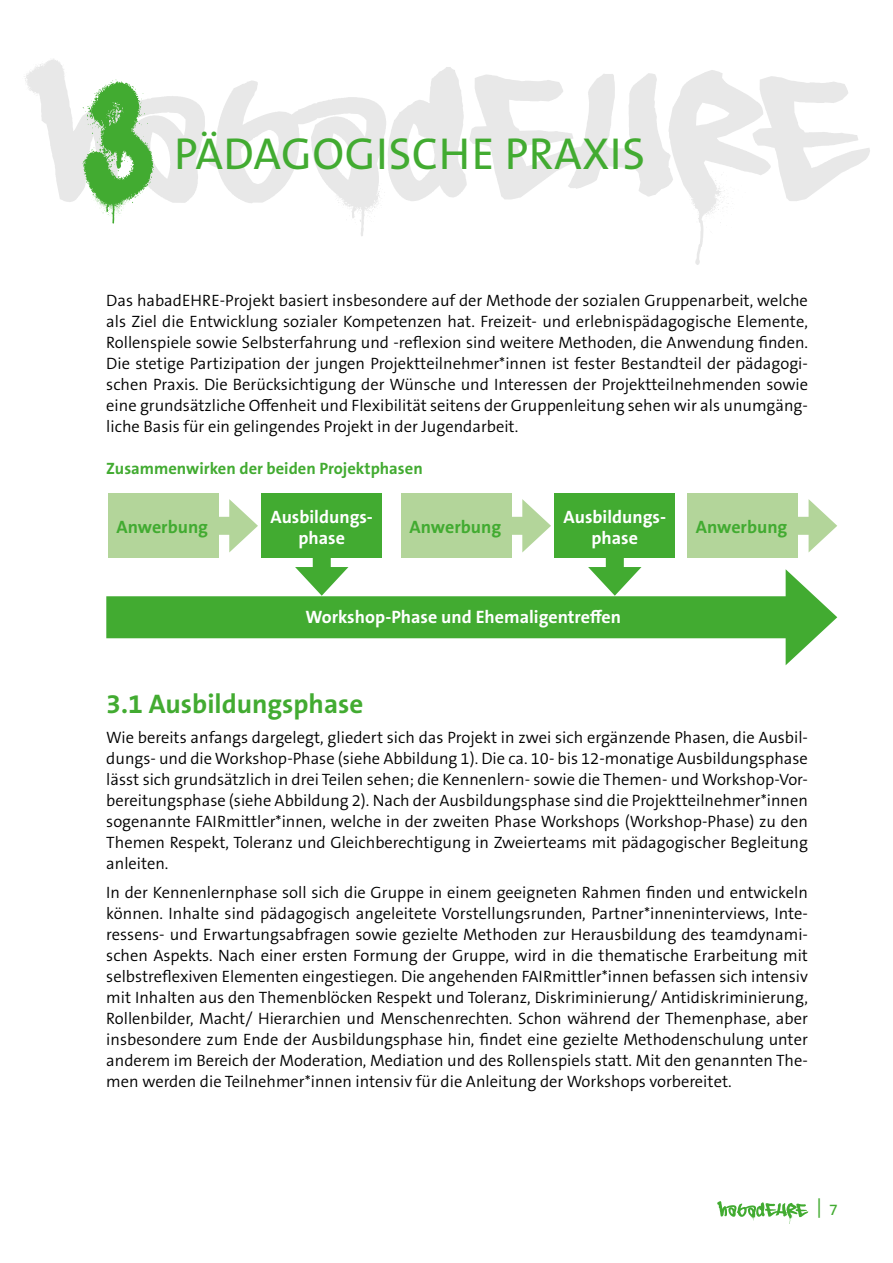
<style>
.page{position:relative;width:893px;height:1263px;background:#fff}
.page>*{position:absolute;margin:0;border:0;box-sizing:border-box;transform-origin:0 0}
.t1{font:123.75px "Spray Letters";color:#42ab31}
.t2{font:45px "The Sans B W5 Plain";letter-spacing:.015em;color:#42ab31}
.t3{font:700 27px "The Sans B W7";color:#42ab31}
.t4{font:19.5px "The Sans B W5 Plain";color:#42ab31}
.t5{font:700 18px/21px "The Sans B W7";color:#fff;text-align:center}
.t6{font:700 18px "The Sans B W7";color:#42ab31}
.t7{font:300 16.5px/21px "The Sans B W4";color:#000;text-align:justify}
.t8{font:700 16.5px "The Sans B W7";color:#42ab31}
.s1{font-size:15.75px}
</style>
<div class="page">
<svg style="left:717px;top:1201px;width:91px;height:23px"></svg>
<svg style="left:24px;top:59px;width:846px;height:206px"></svg>
<svg style="left:92px;top:181px;width:40px;height:43px"></svg>
<div style="left:106px;top:596px;width:696px;height:42px;background:#42ab31"></div>
<svg style="left:786px;top:569px;width:51px;height:96px"></svg>
<div style="left:154px;top:517px;width:86px;height:18px;background:#b3d59a"></div>
<svg style="left:229px;top:499px;width:29px;height:53px"></svg>
<div style="left:108px;top:494px;width:110px;height:64px;background:#b3d59a"></div>
<div style="left:448px;top:517px;width:85px;height:18px;background:#b3d59a"></div>
<svg style="left:522px;top:499px;width:29px;height:53px"></svg>
<div style="left:401px;top:494px;width:110px;height:64px;background:#b3d59a"></div>
<div style="left:734px;top:517px;width:86px;height:18px;background:#b3d59a"></div>
<svg style="left:809px;top:499px;width:28px;height:53px"></svg>
<div style="left:687px;top:494px;width:111px;height:64px;background:#b3d59a"></div>
<div style="left:313px;top:527px;width:18px;height:51px;background:#42ab31"></div>
<svg style="left:295px;top:567px;width:53px;height:29px"></svg>
<div style="left:261px;top:494px;width:121px;height:64px;background:#42ab31"></div>
<div style="left:606px;top:527px;width:18px;height:51px;background:#42ab31"></div>
<svg style="left:588px;top:567px;width:53px;height:29px"></svg>
<div style="left:555px;top:494px;width:120px;height:64px;background:#42ab31"></div>
<h1 class="t1" style="left:81px;top:71px;width:75px">3</h1>
<h2 class="t2" style="left:174px;top:125px;width:472px">PÄDAGOGISCHE PRAXIS</h2>
<p class="t7" style="left:106px;top:290px;width:703px">Das habadEHRE-Projekt basiert insbesondere auf der Methode der sozialen Gruppenarbeit, welche als Ziel die Entwicklung sozialer Kompetenzen hat. Freizeit- und erlebnispädagogische Elemente, Rollenspiele sowie Selbsterfahrung und -reflexion sind weitere Methoden, die Anwendung finden.<br>Die stetige Partizipation der jungen Projektteilnehmer*innen ist fester Bestandteil der pädagogi&shy;schen Praxis. Die Berücksichtigung der Wünsche und Interessen der Projektteilnehmenden sowie eine grundsätzliche Offenheit und Flexibilität seitens der Gruppenleitung sehen wir als unumgäng&shy;liche Basis für ein gelingendes Projekt in der Jugendarbeit.</p>
<p class="t8" style="left:106px;top:458px;width:318px">Zusammenwirken der beiden Projektphasen</p>
<p class="t5" style="left:270px;top:507px;width:104px">Ausbildungs&shy;phase</p>
<p class="t5" style="left:564px;top:507px;width:104px">Ausbildungs&shy;phase</p>
<p class="t6" style="left:116px;top:515px;width:93px">Anwerbung</p>
<p class="t6" style="left:409px;top:515px;width:93px">Anwerbung</p>
<p class="t6" style="left:696px;top:515px;width:93px">Anwerbung</p>
<p class="t5" style="left:305px;top:606px;width:317px">Workshop-Phase und Ehemaligentreffen</p>
<h3 class="t3" style="left:106px;top:687px;width:259px">3.1 Ausbildungsphase</h3>
<p class="t7" style="left:106px;top:727px;width:703px">Wie bereits anfangs dargelegt, gliedert sich das Projekt in zwei sich ergänzende Phasen, die Ausbil&shy;dungs- und die Workshop-Phase (siehe Abbildung 1). Die ca. 10- bis 12-monatige Ausbildungsphase lässt sich grundsätzlich in drei Teilen sehen; die Kennenlern- sowie die Themen- und Workshop-Vor&shy;bereitungsphase (siehe Abbildung 2). Nach der Ausbildungsphase sind die Projektteilnehmer*innen sogenannte FAIRmittler*innen, welche in der zweiten Phase Workshops (Workshop-Phase) zu den Themen Respekt, Toleranz und Gleichberechtigung in Zweierteams mit pädagogischer Begleitung anleiten.</p>
<p class="t7" style="left:106px;top:882px;width:703px">In der Kennenlernphase soll sich die Gruppe in einem geeigneten Rahmen finden und entwickeln können. Inhalte sind pädagogisch angeleitete Vorstellungsrunden, Partner*inneninterviews, Inte&shy;ressens- und Erwartungsabfragen sowie gezielte Methoden zur Herausbildung des teamdynami&shy;schen Aspekts. Nach einer ersten Formung der Gruppe, wird in die thematische Erarbeitung mit selbstreflexiven Elementen eingestiegen. Die angehenden FAIRmittler*innen befassen sich intensiv mit Inhalten aus den Themenblöcken Respekt und Toleranz, Diskriminierung/ Antidiskriminierung, Rollenbilder, Macht/ Hierarchien und Menschenrechten. Schon während der Themenphase, aber insbesondere zum Ende der Ausbildungsphase hin, findet eine gezielte Methodenschulung unter anderem im Bereich der Moderation, Mediation und des Rollenspiels statt. Mit den genannten The&shy;men werden die Teilnehmer*innen intensiv für die Anleitung der Workshops vorbereitet.</p>
<p class="t4" style="left:817px;top:1194px;width:23px">| <span class="s1">7</span></p>
</div>
